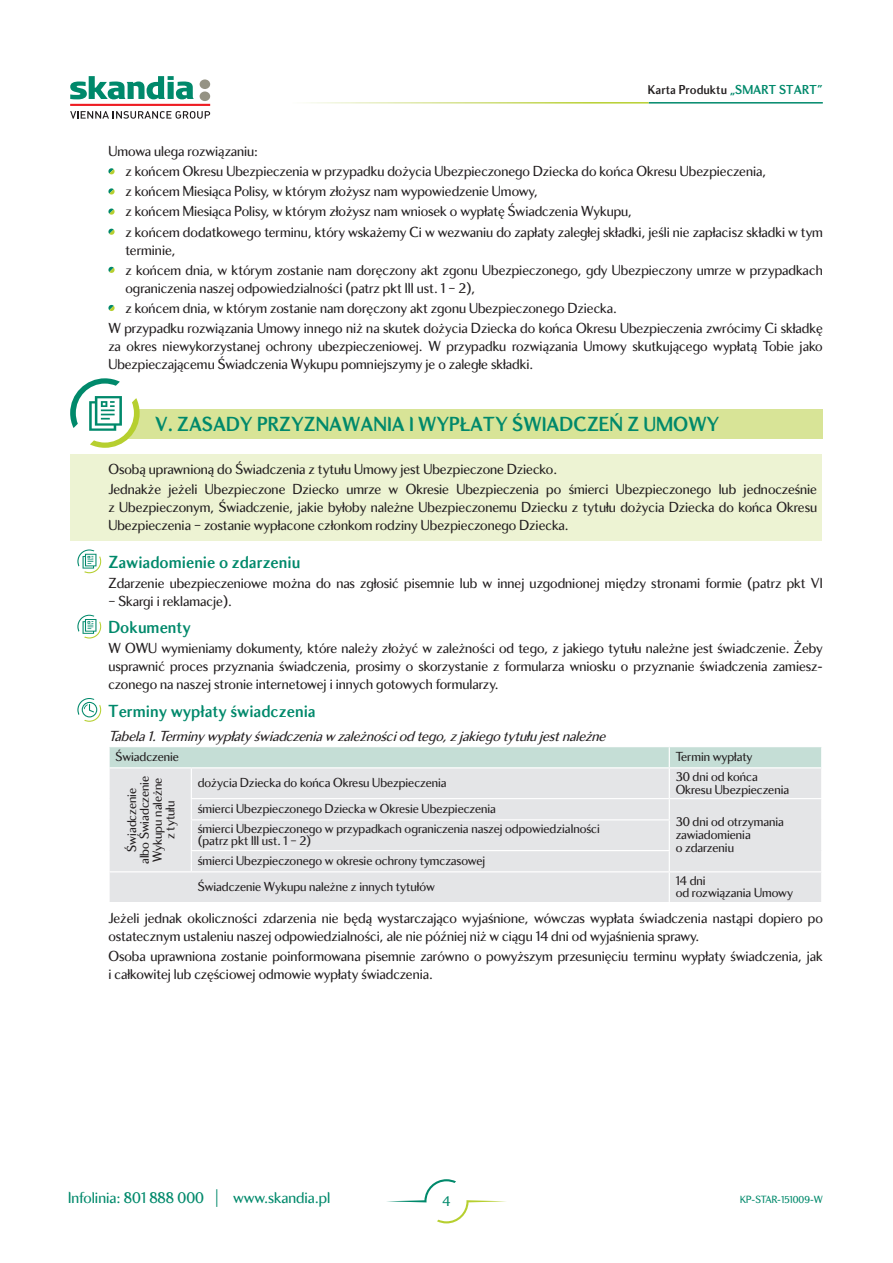
<style>
.page{position:relative;width:893px;height:1263px;background:#fff}
.page>*{position:absolute;margin:0;border:0;box-sizing:border-box;transform-origin:0 0}
.t1{font:700 21px "Skandia Display CE";color:#00896b}
.t2{font:700 18px "Skandia Display CE";color:#00896b}
.t3{font:16.5px "Skandia Display CE";color:#00896b}
.t4{font:15px/20.1px "Skandia Display CE";color:#231f20}
.t5{font:italic 15px "Skandia Display CE";color:#231f20}
.t6{font:15px "Skandia Display CE";color:#00896b}
.t7{font:13.5px/12.8px "Skandia Display CE";color:#231f20}
.t8{font:700 13.35px "Skandia Display CE";color:#231f20}
.t9{font:10.8px "Skandia Display CE";color:#00896b}
.s1{color:#00896b}
</style>
<div class="page">
<svg style="left:70px;top:76px;width:124px;height:23px"></svg>
<svg style="left:200px;top:79px;width:10px;height:22px"></svg>
<hr style="left:70px;top:104px;width:140px;height:2px;background:#ee1d23">
<svg style="left:70px;top:111px;width:140px;height:8px"></svg>
<hr style="left:649px;top:102px;width:174px;height:2px;background:#00896b">
<svg style="left:387px;top:1179px;width:119px;height:44px"></svg>
<svg style="left:108px;top:168px;width:7px;height:6px"></svg>
<svg style="left:108px;top:188px;width:7px;height:7px"></svg>
<svg style="left:108px;top:208px;width:7px;height:7px"></svg>
<svg style="left:108px;top:229px;width:7px;height:6px"></svg>
<svg style="left:108px;top:267px;width:7px;height:6px"></svg>
<svg style="left:108px;top:305px;width:7px;height:6px"></svg>
<div style="left:91px;top:409px;width:732px;height:29px;background:#d8e497"></div>
<svg style="left:70px;top:378px;width:70px;height:70px"></svg>
<div style="left:70px;top:454px;width:751px;height:87px;background:#edf3d3"></div>
<svg style="left:77px;top:549px;width:24px;height:24px"></svg>
<svg style="left:77px;top:615px;width:24px;height:23px"></svg>
<svg style="left:77px;top:698px;width:24px;height:24px"></svg>
<div style="left:110px;top:768px;width:711px;height:134px;background:#e4e5e7"></div>
<hr style="left:669px;top:872px;width:1px;height:30px;background:#fff">
<hr style="left:191px;top:798px;width:478px;height:1px;background:#fff">
<hr style="left:191px;top:819px;width:479px;height:1px;background:#fff">
<hr style="left:191px;top:850px;width:479px;height:1px;background:#fff">
<hr style="left:191px;top:871px;width:478px;height:1px;background:#fff">
<svg style="left:109px;top:747px;width:713px;height:21px;background:#c7dfd7"></svg>
<hr style="left:669px;top:767px;width:153px;height:1px;background:#fff">
<hr style="left:669px;top:768px;width:1px;height:30px;background:#fff">
<hr style="left:669px;top:798px;width:153px;height:1px;background:#fff">
<svg style="left:669px;top:799px;width:1px;height:20px"></svg>
<hr style="left:669px;top:820px;width:1px;height:30px;background:#fff">
<svg style="left:669px;top:851px;width:1px;height:20px"></svg>
<hr style="left:669px;top:871px;width:153px;height:1px;background:#fff">
<hr style="left:108px;top:767px;width:83px;height:1px;background:#fff">
<hr style="left:191px;top:768px;width:1px;height:30px;background:#fff">
<svg style="left:191px;top:799px;width:1px;height:20px"></svg>
<hr style="left:191px;top:820px;width:1px;height:30px;background:#fff">
<svg style="left:191px;top:851px;width:1px;height:20px"></svg>
<hr style="left:108px;top:871px;width:83px;height:1px;background:#fff">
<p class="t8" style="left:648px;top:85px;width:176px">Karta Produktu <span class="s1">„SMART START”</span></p>
<p class="t4" style="left:125px;top:143px;width:699px;text-indent:-17px">Umowa ulega rozwiązaniu:<br>z końcem Okresu Ubezpieczenia w przypadku dożycia Ubezpieczonego Dziecka do końca Okresu Ubezpieczenia,<br>z końcem Miesiąca Polisy, w którym złożysz nam wypowiedzenie Umowy,<br>z końcem Miesiąca Polisy, w którym złożysz nam wniosek o wypłatę Świadczenia Wykupu,<br>z końcem dodatkowego terminu, który wskażemy Ci w wezwaniu do zapłaty zaległej składki, jeśli nie zapłacisz składki w tym</p>
<p class="t4" style="left:125px;top:241px;width:699px">terminie,<br>z końcem dnia, w którym zostanie nam doręczony akt zgonu Ubezpieczonego, gdy Ubezpieczony umrze w przypadkach</p>
<p class="t4" style="left:125px;top:279px;width:351px">ograniczenia naszej odpowiedzialności (patrz pkt III ust. 1 – 2),</p>
<p class="t4" style="left:125px;top:299px;width:493px">z końcem dnia, w którym zostanie nam doręczony akt zgonu Ubezpieczonego Dziecka.</p>
<p class="t4" style="left:108px;top:319px;width:716px">W przypadku rozwiązania Umowy innego niż na skutek dożycia Dziecka do końca Okresu Ubezpieczenia zwrócimy Ci składkę</p>
<p class="t4" style="left:108px;top:338px;width:716px;line-height:18px">za okres niewykorzystanej ochrony ubezpieczeniowej. W przypadku rozwiązania Umowy skutkującego wypłatą Tobie jako<br>Ubezpieczającemu Świadczenia Wykupu pomniejszymy je o zaległe składki.</p>
<h1 class="t1" style="left:155px;top:417px;width:566px">V. ZASADY PRZYZNAWANIA I WYPŁATY ŚWIADCZEŃ Z UMOWY</h1>
<p class="t4" style="left:108px;top:461px;width:710px">Osobą uprawnioną do Świadczenia z tytułu Umowy jest Ubezpieczone Dziecko.<br>Jednakże jeżeli Ubezpieczone Dziecko umrze w Okresie Ubezpieczenia po śmierci Ubezpieczonego lub jednocześnie</p>
<p class="t4" style="left:108px;top:500px;width:710px;line-height:18px">z Ubezpieczonym, Świadczenie, jakie byłoby należne Ubezpieczonemu Dziecku z tytułu dożycia Dziecka do końca Okresu<br>Ubezpieczenia – zostanie wypłacone członkom rodziny Ubezpieczonego Dziecka.</p>
<p class="t2" style="left:108px;top:556px;width:193px">Zawiadomienie o zdarzeniu</p>
<p class="t4" style="left:108px;top:575px;width:716px">Zdarzenie ubezpieczeniowe można do nas zgłosić pisemnie lub w innej uzgodnionej między stronami formie (patrz pkt VI</p>
<p class="t4" style="left:108px;top:593px;width:125px">– Skargi i reklamacje).</p>
<p class="t2" style="left:108px;top:621px;width:84px">Dokumenty</p>
<p class="t4" style="left:108px;top:641px;width:716px;line-height:18px;text-align:justify">W OWU wymieniamy dokumenty, które należy złożyć w zależności od tego, z jakiego tytułu należne jest świadczenie. Żeby usprawnić proces przyznania świadczenia, prosimy o skorzystanie z formularza wniosku o przyznanie świadczenia zamiesz&shy;czonego na naszej stronie internetowej i innych gotowych formularzy.</p>
<p class="t2" style="left:108px;top:704px;width:209px">Terminy wypłaty świadczenia</p>
<p class="t5" style="left:108px;top:731px;width:502px">Tabela1.Terminy wypłaty świadczeniaw zależnościod tego,zjakiego tytułu jestnależne</p>
<p class="t7" style="left:115px;top:752px;width:65px">Świadczenie</p>
<p class="t7" style="left:676px;top:752px;width:78px">Termin wypłaty</p>
<p class="t7" style="left:127px;top:864px;width:90px;text-align:center;rotate:-90deg">Świadczenie albo Świadczenie<br>Wykupu należne z tytułu</p>
<p class="t7" style="left:198px;top:778px;width:250px">dożycia Dziecka do końca Okresu Ubezpieczenia</p>
<p class="t7" style="left:676px;top:771px;width:115px">30 dni od końca<br>Okresu Ubezpieczenia</p>
<p class="t7" style="left:198px;top:804px;width:300px">śmierci Ubezpieczonego Dziecka w Okresie Ubezpieczenia</p>
<p class="t7" style="left:676px;top:817px;width:110px">30 dni od otrzymania zawiadomienia<br>o zdarzeniu</p>
<p class="t7" style="left:198px;top:823px;width:404px">śmierci Ubezpieczonego w przypadkach ograniczenia naszej odpowiedzialności (patrz pkt III ust. 1 – 2)</p>
<p class="t7" style="left:198px;top:849px;width:289px;line-height:26px">śmierci Ubezpieczonego w okresie ochrony tymczasowej<br>Świadczenie Wykupu należne z innych tytułów</p>
<p class="t7" style="left:676px;top:875px;width:119px">14 dni<br>od rozwiązania Umowy</p>
<p class="t4" style="left:108px;top:911px;width:716px;line-height:18px">Jeżeli jednak okoliczności zdarzenia nie będą wystarczająco wyjaśnione, wówczas wypłata świadczenia nastąpi dopiero po ostatecznym ustaleniu naszej odpowiedzialności, ale nie później niż w ciągu 14 dni od wyjaśnienia sprawy.</p>
<p class="t4" style="left:108px;top:949px;width:716px;line-height:18px">Osoba uprawniona zostanie poinformowana pisemnie zarówno o powyższym przesunięciu terminu wypłaty świadczenia, jak i całkowitej lub częściowej odmowie wypłaty świadczenia.</p>
<p class="t3" style="left:68px;top:1191px;width:264px">Infolinia: 801 888 000 | www.skandia.pl</p>
<p class="t6" style="left:442px;top:1195px;width:9px">4</p>
<p class="t9" style="left:740px;top:1195px;width:84px">KP-STAR-151009-W</p>
</div>
